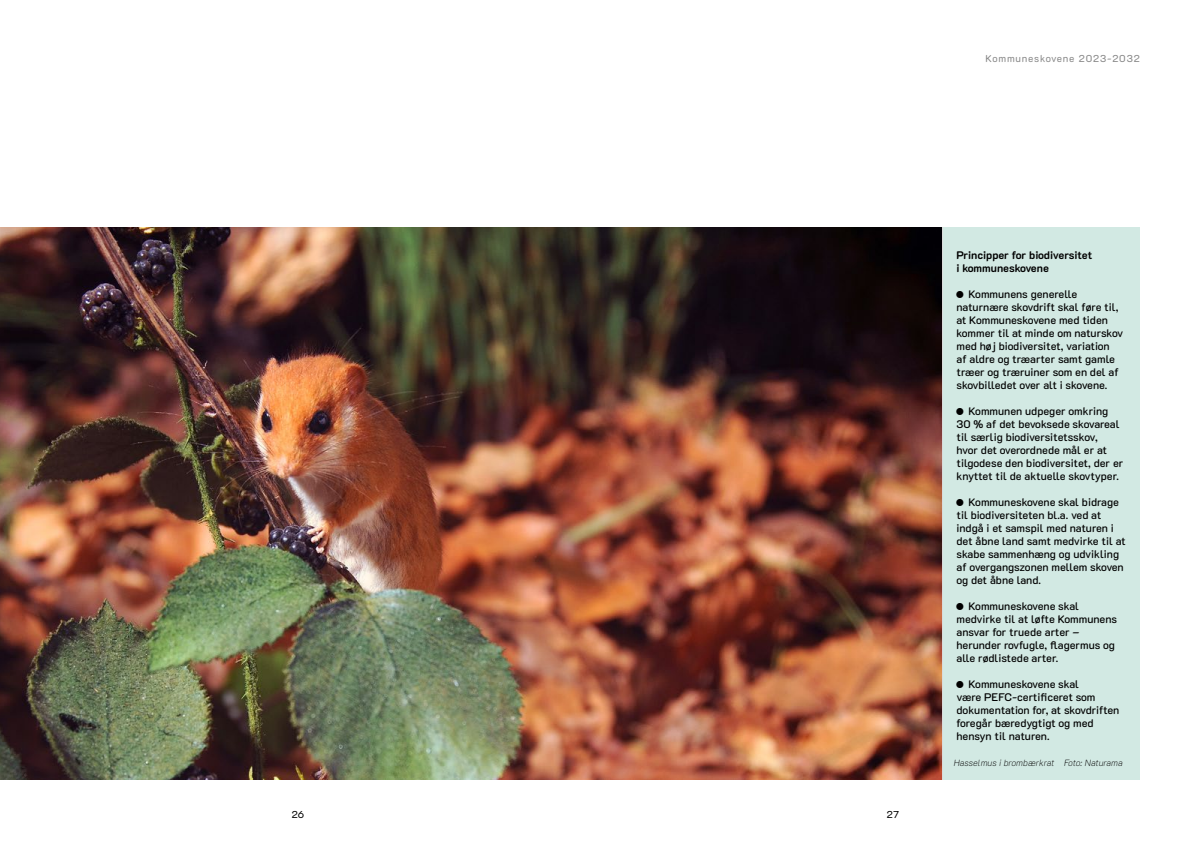
<style>
.page{position:relative;width:1191px;height:842px;background:#fff}
.page>*{position:absolute;margin:0;border:0;box-sizing:border-box;transform-origin:0 0}
.t1{font:500 11px/13px "K2 D";color:#000}
.t2{font:700 11px/13px "K2 D";color:#000}
.t3{font:10px "K2 D";letter-spacing:.08em;color:#878787}
.t4{font:10px "K2 D";color:#000}
.t5{font:italic 100 9px "K2 D";color:#000}
.s1{font-family:"ESRIAMFM Water";font-weight:400;font-size:10px}
</style>
<div class="page">
<div style="left:942px;top:227px;width:198px;height:553px;background:#d2e9e3"></div>
<img style="left:0;top:227px;width:941px;height:553px">
<p class="t3" style="left:985px;top:52px;width:156px">Kommuneskovene 2023-2032</p>
<p class="t4" style="left:292px;top:809px;width:14px">26</p>
<p class="t4" style="left:887px;top:809px;width:14px">27</p>
<p class="t2" style="left:956px;top:249px;width:137px">Principper for biodiversitet i kommuneskovene</p>
<p class="t1" style="left:956px;top:288px;width:168px"><span class="s1">l</span> Kommunens generelle naturnære skovdrift skal føre til, at Kommuneskovene med tiden kommer til at minde om naturskov med høj biodiversitet, variation<br>af aldre og træarter samt gamle træer og træruiner som en del af skovbilledet over alt i skovene.</p>
<p class="t1" style="left:956px;top:405px;width:168px"><span class="s1">l</span> Kommunen udpeger omkring<br>30 % af det bevoksede skovareal til særlig biodiversitetsskov,<br>hvor det overordnede mål er at tilgodese den biodiversitet, der er knyttet til de aktuelle skovtyper.</p>
<p class="t1" style="left:956px;top:496px;width:171px"><span class="s1">l</span> Kommuneskovene skal bidrage til biodiversiteten bl.a. ved at indgå i et samspil med naturen i det åbne land samt medvirke til at skabe sammenhæng og udvikling af overgangszonen mellem skoven og det åbne land.</p>
<p class="t1" style="left:956px;top:600px;width:162px"><span class="s1">l</span> Kommuneskovene skal medvirke til at løfte Kommunens ansvar for truede arter – herunder rovfugle, flagermus og alle rødlistede arter.</p>
<p class="t1" style="left:956px;top:678px;width:164px"><span class="s1">l</span> Kommuneskovene skal<br>være PEFC-certificeret som dokumentation for, at skovdriften foregår bæredygtigt og med hensyn til naturen.</p>
<p class="t5" style="left:953px;top:755px;width:171px">Hasselmus i brombærkrat Foto: Naturama</p>
</div>
